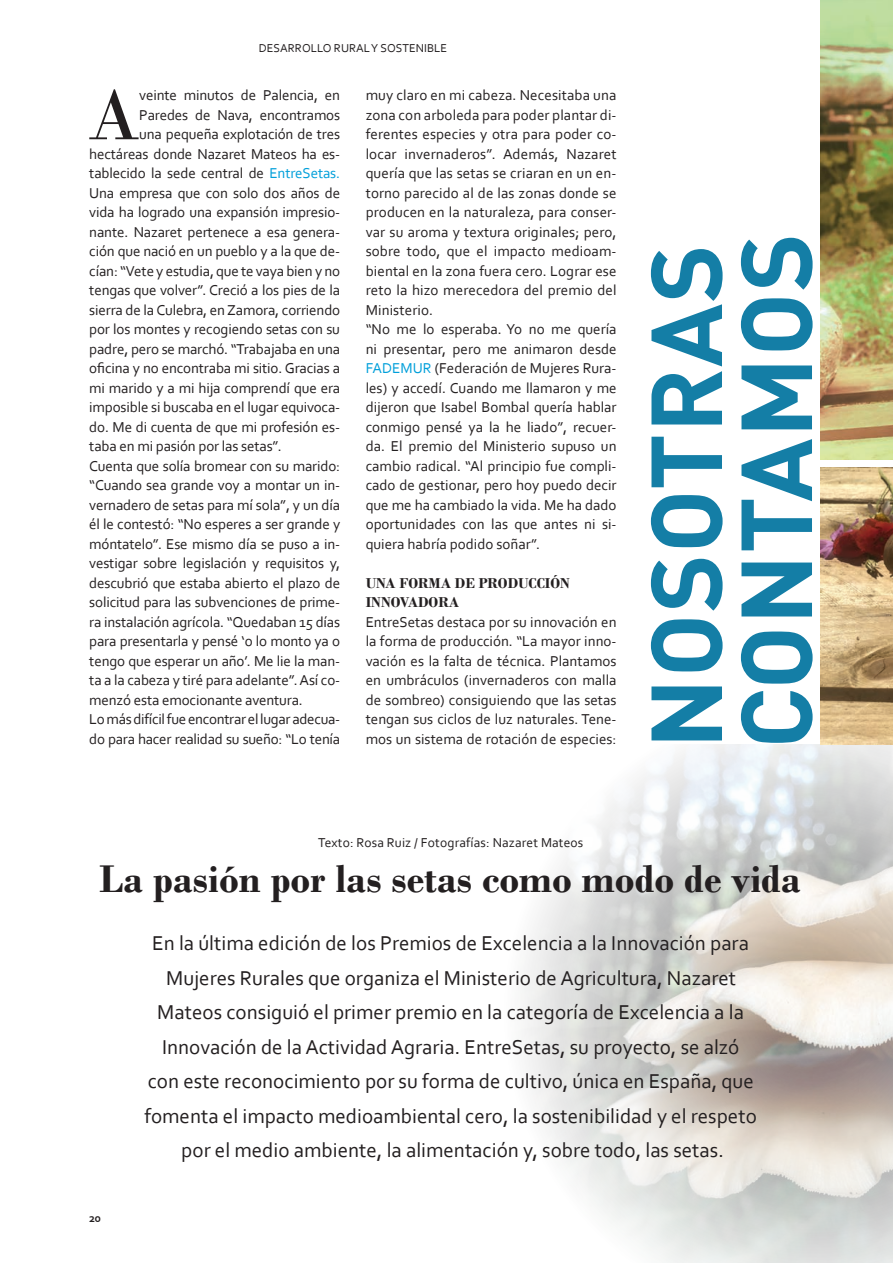
<style>
.page{position:relative;width:893px;height:1263px;background:#fff}
.page>*{position:absolute;margin:0;border:0;box-sizing:border-box;transform-origin:0 0}
.t1{font:700 99px "DIN Pro";letter-spacing:.01em;color:#147ea6}
.capitular{font:74.55px "Bodoni";color:#231f20}
.título{font:700 40.5px "Bodoni";color:#231f20}
.entradilla{font:21px/34.5px "Corbel";color:#231f20;text-align:center}
.cuerpo_de_texto{font:15px/19.5px "Corbel";color:#231f20;text-align:justify}
.capitular-2{font:15px "Corbel";letter-spacing:-.01em;color:#231f20}
.cuerpo_de_texto-2{font:15px/19.5px "Corbel";letter-spacing:-.02em;color:#231f20}
.subtítulo{font:700 15px/19.5px "Bodoni";color:#231f20}
.antetítulo{font:13.5px "Corbel";letter-spacing:.01em;color:#231f20}
.t2{font:12px "Corbel";color:#231f20}
.t3{font:700 12px "Corbel";color:#231f20}
.s1{color:#009fda}
</style>
<div class="page">
<img style="left:523px;top:744px;width:370px;height:519px">
<img style="left:821px;top:0;width:72px;height:459px">
<img style="left:821px;top:467px;width:72px;height:277px">
<p class="t2" style="left:259px;top:40px;width:190px">DESARROLLO RURAL Y SOSTENIBLE</p>
<p class="capitular" style="left:87px;top:71px;width:54px">A</p>
<p class="capitular-2" style="left:139px;top:86px;width:202px">veinte minutos de Palencia, en</p>
<p class="capitular-2" style="left:139px;top:105px;width:202px">Paredes de Nava, encontramos</p>
<p class="capitular-2" style="left:139px;top:125px;width:202px">una pequeña explotación de tres</p>
<p class="capitular-2" style="left:89px;top:144px;width:252px">hectáreas donde Nazaret Mateos ha es-</p>
<p class="capitular-2" style="left:89px;top:164px;width:252px">tablecido la sede central de <span class="s1">EntreSetas.</span></p>
<p class="capitular-2" style="left:89px;top:183px;width:252px">Una empresa que con solo dos años de</p>
<p class="capitular-2" style="left:89px;top:203px;width:252px">vida ha logrado una expansión impresio-</p>
<p class="capitular-2" style="left:89px;top:222px;width:252px">nante. Nazaret pertenece a esa genera-</p>
<p class="capitular-2" style="left:89px;top:242px;width:252px">ción que nació en un pueblo y a la que de-</p>
<p class="capitular-2" style="left:89px;top:261px;width:252px">cían: “Vete y estudia, que te vaya bien y no</p>
<p class="capitular-2" style="left:89px;top:281px;width:252px">tengas que volver”. Creció a los pies de la</p>
<p class="capitular-2" style="left:89px;top:300px;width:252px">sierra de la Culebra, en Zamora, corriendo</p>
<p class="capitular-2" style="left:89px;top:320px;width:252px">por los montes y recogiendo setas con su</p>
<p class="capitular-2" style="left:89px;top:339px;width:252px">padre, pero se marchó. “Trabajaba en una</p>
<p class="capitular-2" style="left:89px;top:359px;width:252px">oficina y no encontraba mi sitio. Gracias a</p>
<p class="capitular-2" style="left:89px;top:378px;width:252px">mi marido y a mi hija comprendí que era</p>
<p class="capitular-2" style="left:89px;top:398px;width:252px">imposible si buscaba en el lugar equivoca-</p>
<p class="capitular-2" style="left:89px;top:417px;width:252px">do. Me di cuenta de que mi profesión es-</p>
<p class="capitular-2" style="left:89px;top:437px;width:194px">taba en mi pasión por las setas”.</p>
<p class="cuerpo_de_texto" style="left:89px;top:456px;width:252px">Cuenta que solía bromear con su marido: “Cuando sea grande voy a montar un in&shy;vernadero de setas para mí sola”, y un día él le contestó: “No esperes a ser grande y móntatelo”. Ese mismo día se puso a in&shy;vestigar sobre legislación y requisitos y, descubrió que estaba abierto el plazo de solicitud para las subvenciones de prime&shy;ra instalación agrícola. “Quedaban 15 días para presentarla y pensé ‘o lo monto ya o tengo que esperar un año’. Me lie la man&shy;ta a la cabeza y tiré para adelante”. Así co&shy;menzó esta emocionante aventura.</p>
<p class="cuerpo_de_texto-2" style="left:89px;top:709px;width:252px">Lo más difícil fue encontrar el lugar adecua&shy;do para hacer realidad su sueño: “Lo tenía</p>
<p class="cuerpo_de_texto" style="left:366px;top:85px;width:252px">muy claro en mi cabeza. Necesitaba una zona con arboleda para poder plantar di&shy;ferentes especies y otra para poder co&shy;locar invernaderos”. Además, Nazaret quería que las setas se criaran en un en&shy;torno parecido al de las zonas donde se producen en la naturaleza, para conser&shy;var su aroma y textura originales; pero, sobre todo, que el impacto medioam&shy;biental en la zona fuera cero. Lograr ese reto la hizo merecedora del premio del Ministerio.</p>
<p class="cuerpo_de_texto" style="left:366px;top:319px;width:252px">“No me lo esperaba. Yo no me quería ni presentar, pero me animaron desde <span class="s1">FADEMUR</span> (Federación de Mujeres Rura&shy;les) y accedí. Cuando me llamaron y me dijeron que Isabel Bombal quería hablar conmigo pensé ya la he liado”, recuer&shy;da. El premio del Ministerio supuso un cambio radical. “Al principio fue compli&shy;cado de gestionar, pero hoy puedo decir que me ha cambiado la vida. Me ha dado oportunidades con las que antes ni si&shy;quiera habría podido soñar”.</p>
<p class="subtítulo" style="left:366px;top:573px;width:206px">UNA FORMA DE PRODUCCIÓN<br>INNOVADORA</p>
<p class="cuerpo_de_texto" style="left:366px;top:612px;width:252px">EntreSetas destaca por su innovación en la forma de producción. “La mayor inno&shy;vación es la falta de técnica. Plantamos en umbráculos (invernaderos con malla de sombreo) consiguiendo que las setas tengan sus ciclos de luz naturales. Tene&shy;mos un sistema de rotación de especies:</p>
<p class="t1" style="left:619px;top:749px;width:506px;rotate:-90deg">NOSOTRAS</p>
<p class="t1" style="left:709px;top:749px;width:517px;rotate:-90deg">CONTAMOS</p>
<p class="antetítulo" style="left:318px;top:834px;width:267px">Texto: Rosa Ruiz / Fotografías: Nazaret Mateos</p>
<p class="título" style="left:99px;top:855px;width:703px">La pasión por las setas como modo de vida</p>
<p class="t3" style="left:89px;top:1211px;width:13px">20</p>
<p class="entradilla" style="left:144px;top:925px;width:614px">En la última edición de los Premios de Excelencia a la Innovación para Mujeres Rurales que organiza el Ministerio de Agricultura, Nazaret Mateos consiguió el primer premio en la categoría de Excelencia a la Innovación de la Actividad Agraria. EntreSetas, su proyecto, se alzó con este reconocimiento por su forma de cultivo, única en España, que fomenta el impacto medioambiental cero, la sostenibilidad y el respeto por el medio ambiente, la alimentación y, sobre todo, las setas.</p>
</div>
